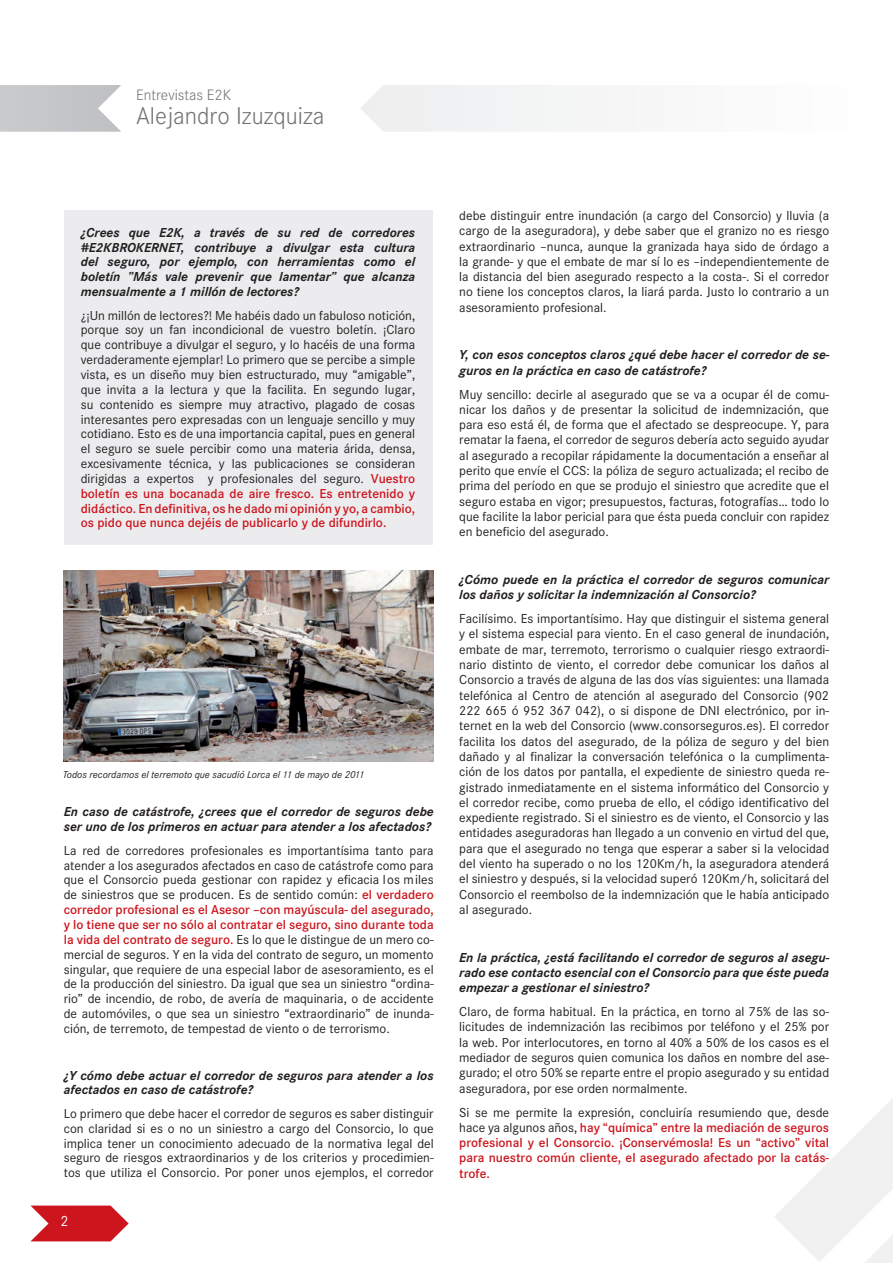
<style>
.page{position:relative;width:893px;height:1263px;background:#fff}
.page>*{position:absolute;margin:0;border:0;box-sizing:border-box;transform-origin:0 0}
.t1{font:300 25.05px "Corporate S";color:#717275}
.t2{font:300 15.6px "Corporate S";color:#717275}
.t3{font:13.5px/15.3px "Corporate S";color:#231f20;text-align:justify}
.t4{font:italic 700 13.5px/14.9px "Corporate S";color:#231f20}
.t5{font:600 13.5px/15.3px "Corporate S";color:#cd151d;text-align:justify}
.t6{font:condensed 13.5px "ITC Avant Garde Std";color:#fff}
.t7{font:italic 10.5px "Corporate S";color:#231f20}
.s1{font-weight:600;color:#cd151d}
.s2{font-weight:400;color:#231f20}
</style>
<div class="page">
<svg style="left:30px;top:1205px;width:99px;height:36px"></svg>
<svg style="left:774px;top:1098px;width:119px;height:165px"></svg>
<div style="left:64px;top:210px;width:368px;height:334px;background:#ececee"></div>
<img style="left:64px;top:571px;width:370px;height:191px">
<svg style="left:0;top:85px;width:121px;height:47px;background:#cacbcd"></svg>
<div style="left:360px;top:85px;width:217px;height:47px;background:#f1f2f3"></div>
<p class="t2" style="left:136px;top:86px;width:97px">Entrevistas E2K</p>
<h1 class="t1" style="left:136px;top:102px;width:190px">Alejandro Izuzquiza</h1>
<p class="t4" style="left:81px;top:225px;width:336px;text-align:justify">¿Crees que E2K, a través de su red de corredores #E2KBROKERNET, contribuye a divulgar esta cultura del seguro, por ejemplo, con herramientas como el boletín ”Más vale prevenir que lamentar” que alcanza mensualmente a 1 millón de lectores?</p>
<p class="t3" style="left:81px;top:308px;width:336px;line-height:14.9px">¿¡Un millón de lectores?! Me habéis dado un fabuloso notición, porque soy un fan incondicional de vuestro boletín. ¡Claro que contribuye a divulgar el seguro, y lo hacéis de una forma verdaderamente ejemplar! Lo primero que se percibe a simple vista, es un diseño muy bien estructurado, muy “amigable”, que invita a la lectura y que la facilita. En segundo lugar, su contenido es siempre muy atractivo, plagado de cosas interesantes pero expresadas con un lenguaje sencillo y muy cotidiano. Esto es de una importancia capital, pues en general el seguro se suele percibir como una materia árida, densa, excesivamente técnica, y las publicaciones se consideran dirigidas a expertos y profesionales del seguro. <span class="s1">Vuestro boletín es una bocanada de aire fresco. Es entretenido y didáctico. En definitiva, os he dado mi opinión y yo, a cambio, os pido que nunca dejéis de publicarlo y de difundirlo.</span></p>
<p class="t7" style="left:63px;top:769px;width:303px">Todos recordamos el terremoto que sacudió Lorca el 11 de mayo de 2011</p>
<p class="t4" style="left:64px;top:805px;width:371px">En caso de catástrofe, ¿crees que el corredor de seguros debe ser uno de los primeros en actuar para atender a los afectados?</p>
<p class="t3" style="left:64px;top:843px;width:371px;line-height:14.9px">La red de corredores profesionales es importantísima tanto para atender a los asegurados afectados en caso de catástrofe como para que el Consorcio pueda gestionar con rapidez y eficacia los miles de siniestros que se producen. Es de sentido común: <span class="s1">el verdadero corredor profesional es el Asesor –con mayúscula- del asegurado, y lo tiene que ser no sólo al contratar el seguro, sino durante toda la vida del contrato de seguro.</span> Es lo que le distingue de un mero co&shy;mercial de seguros. Y en la vida del contrato de seguro, un momento singular, que requiere de una especial labor de asesoramiento, es el de la producción del siniestro. Da igual que sea un siniestro “ordina&shy;rio” de incendio, de robo, de avería de maquinaria, o de accidente de automóviles, o que sea un siniestro “extraordinario” de inunda&shy;ción, de terremoto, de tempestad de viento o de terrorismo.</p>
<p class="t4" style="left:64px;top:1068px;width:371px">¿Y cómo debe actuar el corredor de seguros para atender a los afectados en caso de catástrofe?</p>
<p class="t3" style="left:64px;top:1106px;width:371px;line-height:14.9px">Lo primero que debe hacer el corredor de seguros es saber distinguir con claridad si es o no un siniestro a cargo del Consorcio, lo que implica tener un conocimiento adecuado de la normativa legal del seguro de riesgos extraordinarios y de los criterios y procedimien&shy;tos que utiliza el Consorcio. Por poner unos ejemplos, el corredor</p>
<p class="t6" style="left:61px;top:1213px;width:9px">2</p>
<p class="t3" style="left:459px;top:208px;width:371px">debe distinguir entre inundación (a cargo del Consorcio) y lluvia (a cargo de la aseguradora), y debe saber que el granizo no es riesgo extraordinario –nunca, aunque la granizada haya sido de órdago a la grande- y que el embate de mar sí lo es –independientemente de la distancia del bien asegurado respecto a la costa-. Si el corredor no tiene los conceptos claros, la liará parda. Justo lo contrario a un asesoramiento profesional.</p>
<p class="t4" style="left:459px;top:347px;width:372px;line-height:15.3px">Y, con esos conceptos claros ¿qué debe hacer el corredor de se&shy;guros en la práctica en caso de catástrofe?</p>
<p class="t3" style="left:459px;top:386px;width:371px">Muy sencillo: decirle al asegurado que se va a ocupar él de comu&shy;nicar los daños y de presentar la solicitud de indemnización, que para eso está él, de forma que el afectado se despreocupe. Y, para rematar la faena, el corredor de seguros debería acto seguido ayudar al asegurado a recopilar rápidamente la documentación a enseñar al perito que envíe el CCS: la póliza de seguro actualizada; el recibo de prima del período en que se produjo el siniestro que acredite que el seguro estaba en vigor; presupuestos, facturas, fotografías… todo lo que facilite la labor pericial para que ésta pueda concluir con rapidez en beneficio del asegurado.</p>
<p class="t4" style="left:459px;top:572px;width:371px;line-height:15.3px">¿Cómo puede en la práctica el corredor de seguros comunicar los daños y solicitar la indemnización al Consorcio?</p>
<p class="t3" style="left:459px;top:611px;width:371px">Facilísimo. Es importantísimo. Hay que distinguir el sistema general y el sistema especial para viento. En el caso general de inundación, embate de mar, terremoto, terrorismo o cualquier riesgo extraordi&shy;nario distinto de viento, el corredor debe comunicar los daños al Consorcio a través de alguna de las dos vías siguientes: una llamada telefónica al Centro de atención al asegurado del Consorcio (902<br>222 665 ó 952 367 042), o si dispone de DNI electrónico, por in&shy;ternet en la web del Consorcio (www.consorseguros.es). El corredor facilita los datos del asegurado, de la póliza de seguro y del bien dañado y al finalizar la conversación telefónica o la cumplimenta&shy;ción de los datos por pantalla, el expediente de siniestro queda re&shy;gistrado inmediatamente en el sistema informático del Consorcio y el corredor recibe, como prueba de ello, el código identificativo del expediente registrado. Si el siniestro es de viento, el Consorcio y las entidades aseguradoras han llegado a un convenio en virtud del que, para que el asegurado no tenga que esperar a saber si la velocidad del viento ha superado o no los 120Km/h, la aseguradora atenderá el siniestro y después, si la velocidad superó 120Km/h, solicitará del Consorcio el reembolso de la indemnización que le había anticipado al asegurado.</p>
<p class="t4" style="left:459px;top:950px;width:372px;line-height:15.3px;text-align:justify">En la práctica, ¿está facilitando el corredor de seguros al asegu&shy;rado ese contacto esencial con el Consorcio para que éste pueda empezar a gestionar el siniestro?</p>
<p class="t3" style="left:459px;top:1004px;width:371px">Claro, de forma habitual. En la práctica, en torno al 75% de las so&shy;licitudes de indemnización las recibimos por teléfono y el 25% por la web. Por interlocutores, en torno al 40% a 50% de los casos es el mediador de seguros quien comunica los daños en nombre del ase&shy;gurado; el otro 50% se reparte entre el propio asegurado y su entidad aseguradora, por ese orden normalmente.</p>
<p class="t5" style="left:459px;top:1104px;width:371px"><span class="s2">Si se me permite la expresión, concluiría resumiendo que, desde hace ya algunos años,</span> hay “química” entre la mediación de seguros profesional y el Consorcio. ¡Conservémosla! Es un “activo” vital para nuestro común cliente, el asegurado afectado por la catás&shy;trofe.</p>
</div>
